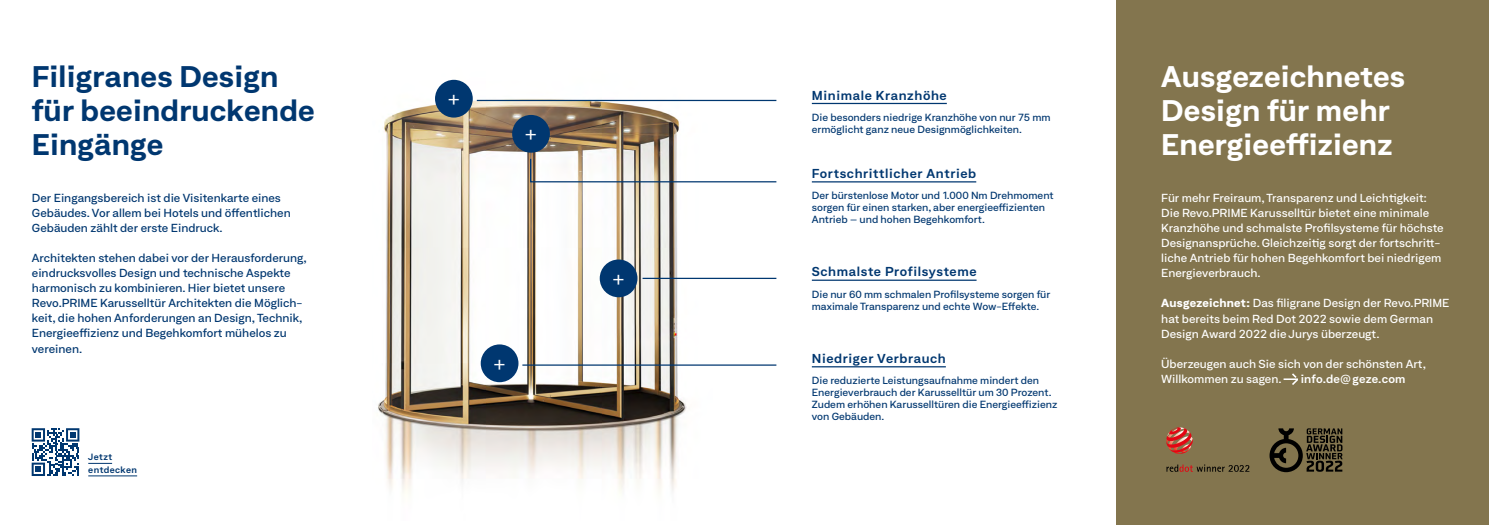
<style>
.page{position:relative;width:1489px;height:525px;background:#fff}
.page>*{position:absolute;margin:0;border:0;box-sizing:border-box;transform-origin:0 0}
.t1{font:700 expanded 28.75px/33.8px "Neufile Grotesk";letter-spacing:.01em;color:#fff}
.t2{font:700 expanded 28.75px/33.8px "Neufile Grotesk";letter-spacing:.01em;color:#003770}
.t3{font:expanded 20px "Neufile Grotesk";color:#fff}
.t4{font:600 expanded 12.5px "Neufile Grotesk";letter-spacing:.05em;color:#003770}
.t5{font:500 expanded 11.25px/15px "Neufile Grotesk";color:#fff}
.t6{font:500 expanded 11.25px/15px "Neufile Grotesk";color:#003770}
.t7{font:600 expanded 11.25px "Neufile Grotesk";letter-spacing:.015em;color:#fff}
.t8{font:500 expanded 10px/12px "Neufile Grotesk";color:#003770}
.t9{font:600 expanded 8.75px/12.5px "Neufile Grotesk";letter-spacing:.05em;color:#003770}
.s1{font-weight:800}
</style>
<div class="page">
<img style="left:378px;top:79px;width:334px;height:414px">
<hr style="left:811px;top:103px;width:135px;height:1px;background:#003770">
<hr style="left:811px;top:279px;width:165px;height:2px;background:#003770">
<hr style="left:811px;top:181px;width:165px;height:1px;background:#003770">
<hr style="left:811px;top:366px;width:134px;height:1px;background:#003770">
<div style="left:435px;top:80px;width:38px;height:37px;background:#003770;border-radius:50%"></div>
<div style="left:599px;top:259px;width:38px;height:38px;background:#003770;border-radius:50%"></div>
<div style="left:512px;top:115px;width:38px;height:38px;background:#003770;border-radius:50%"></div>
<hr style="left:477px;top:100px;width:299px;height:1px;background:#003770">
<hr style="left:642px;top:277px;width:134px;height:2px;background:#003770">
<svg style="left:529px;top:157px;width:248px;height:26px"></svg>
<div style="left:1116px;top:0;width:372px;height:524px;background:#83754e"></div>
<svg style="left:1269px;top:428px;width:73px;height:44px"></svg>
<svg style="left:1166px;top:427px;width:26px;height:26px"></svg>
<svg style="left:1166px;top:464px;width:83px;height:7px"></svg>
<svg style="left:1283px;top:373px;width:14px;height:12px"></svg>
<svg style="left:32px;top:428px;width:47px;height:47px"></svg>
<svg style="left:88px;top:462px;width:24px;height:1px"></svg>
<hr style="left:88px;top:475px;width:49px;height:1px;background:#003770">
<div style="left:480px;top:344px;width:38px;height:38px;background:#003770;border-radius:50%"></div>
<hr style="left:522px;top:364px;width:254px;height:1px;background:#003770">
<h1 class="t2" style="left:32px;top:59px;width:284px">Filigranes Design für beeindruckende<br>Eingänge</h1>
<p class="t6" style="left:32px;top:190px;width:260px">Der Eingangsbereich ist die Visitenkarte eines<br>Gebäudes. Vor allem bei Hotels und öffentlichen<br>Gebäuden zählt der erste Eindruck.</p>
<p class="t6" style="left:32px;top:250px;width:276px">Architekten stehen dabei vor der Herausforderung, eindrucksvolles Design und technische Aspekte harmonisch zu kombinieren. Hier bietet unsere Revo.PRIME Karusselltür Architekten die Möglich&shy;keit, die hohen Anforderungen an Design, Technik, Energieeffizienz und Begehkomfort mühelos zu vereinen.</p>
<p class="t9" style="left:88px;top:450px;width:50px">Jetzt entdecken</p>
<h2 class="t3" style="left:447px;top:86px;width:14px">+</h2>
<h2 class="t3" style="left:524px;top:121px;width:14px">+</h2>
<h2 class="t3" style="left:493px;top:351px;width:14px">+</h2>
<h2 class="t3" style="left:612px;top:266px;width:14px">+</h2>
<p class="t4" style="left:811px;top:87px;width:136px">Minimale Kranzhöhe</p>
<p class="t8" style="left:811px;top:111px;width:240px">Die besonders niedrige Kranzhöhe von nur 75 mm ermöglicht ganz neue Designmöglichkeiten.</p>
<p class="t4" style="left:811px;top:165px;width:166px">Fortschrittlicher Antrieb</p>
<p class="t8" style="left:811px;top:189px;width:243px">Der bürstenlose Motor und 1.000 Nm Drehmoment sorgen für einen starken, aber energieeffizienten<br>Antrieb – und hohen Begehkomfort.</p>
<p class="t4" style="left:811px;top:263px;width:166px">Schmalste Profilsysteme</p>
<p class="t8" style="left:811px;top:288px;width:240px">Die nur 60 mm schmalen Profilsysteme sorgen für maximale Transparenz und echte Wow-Effekte.</p>
<p class="t4" style="left:811px;top:350px;width:135px">Niedriger Verbrauch</p>
<p class="t8" style="left:811px;top:374px;width:247px">Die reduzierte Leistungsaufnahme mindert den Energieverbrauch der Karusselltür um 30 Prozent.<br>Zudem erhöhen Karusselltüren die Energieeffizienz von Gebäuden.</p>
<h1 class="t1" style="left:1161px;top:59px;width:245px">Ausgezeichnetes<br>Design für mehr<br>Energieeffizienz</h1>
<p class="t5" style="left:1161px;top:190px;width:284px">Für mehr Freiraum, Transparenz und Leichtigkeit:<br>Die Revo.PRIME Karusselltür bietet eine minimale Kranzhöhe und schmalste Profilsysteme für höchste Designansprüche. Gleichzeitig sorgt der fortschritt&shy;liche Antrieb für hohen Begehkomfort bei niedrigem Energieverbrauch.</p>
<p class="t5" style="left:1161px;top:295px;width:290px"><span class="s1">Ausgezeichnet:</span> Das filigrane Design der Revo.PRIME hat bereits beim Red Dot 2022 sowie dem German<br>Design Award 2022 die Jurys überzeugt.</p>
<p class="t5" style="left:1161px;top:355px;width:266px">Überzeugen auch Sie sich von der schönsten Art,<br>Willkommen zu sagen.</p>
<p class="t7" style="left:1300px;top:371px;width:106px">info.de@geze.com</p>
</div>
